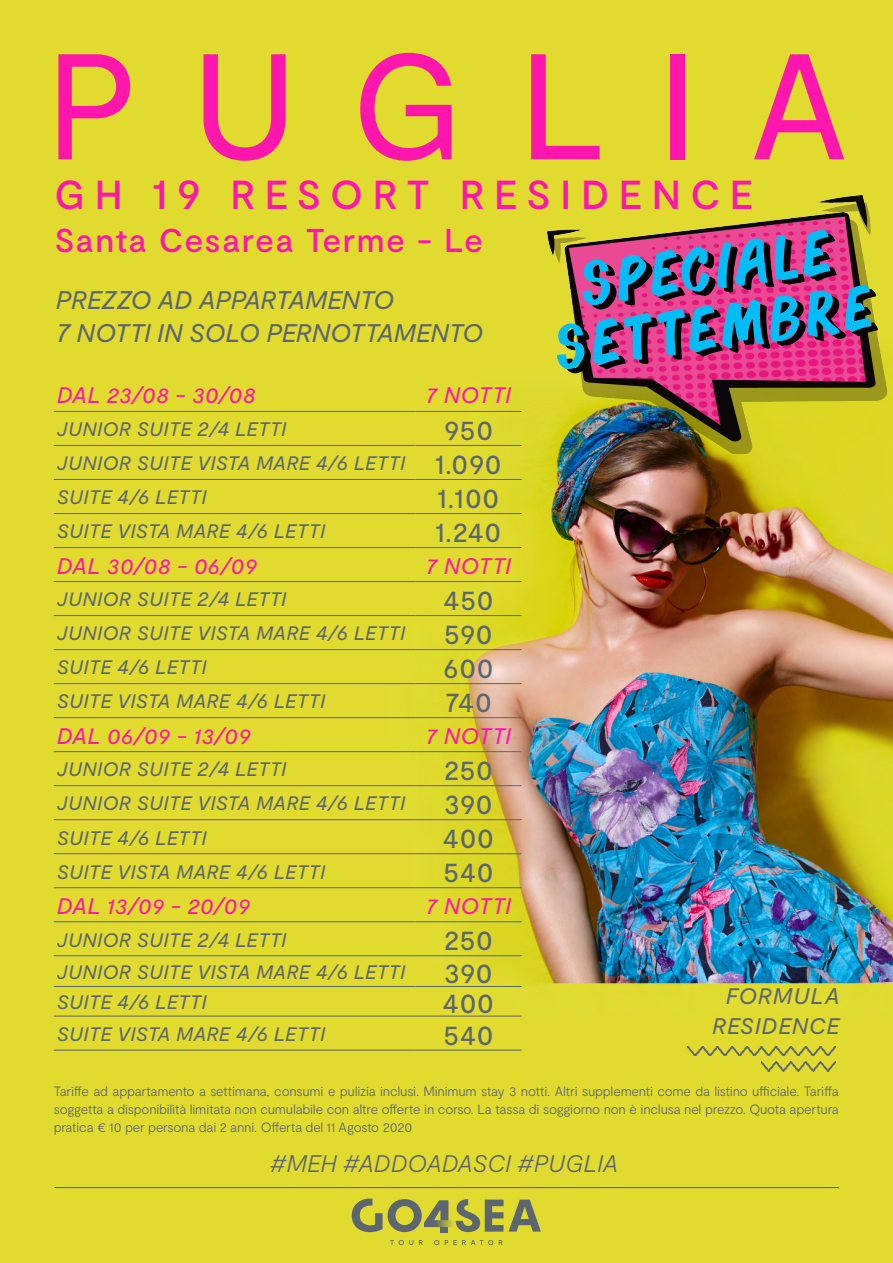
<style>
.page{position:relative;width:893px;height:1263px;background:#fff}
.page>*{position:absolute;margin:0;border:0;box-sizing:border-box;transform-origin:0 0}
.t1{font:150px "Moderat";letter-spacing:.37em;color:#ff17ad}
.t2{font:55.5px/59.8px "Bonoco";color:#00bdf7;text-align:center}
.t3{font:500 40.5px "Moderat";letter-spacing:.25em;color:#ff17ad}
.t4{font:500 33px "Moderat";letter-spacing:.055em;color:#ff17ad}
.t5{font:28.5px "Moderat";letter-spacing:.025em;color:#5c6670}
.t6{font:italic 25.5px "Moderat";color:#5c6670}
.t7{font:italic 300 24px "Moderat";letter-spacing:.005em;color:#5c6670}
.t8{font:italic 22.5px "Moderat";letter-spacing:.03em;color:#ff17ad}
.t9{font:italic 22.5px/30px "Moderat";letter-spacing:.055em;color:#5c6670;text-align:right}
.t10{font:italic 19.5px "Moderat";letter-spacing:.03em;color:#5c6670}
.t11{font:300 13.5px/18px "Moderat";letter-spacing:-.01em;color:#5c6670;text-align:justify}
</style>
<div class="page">
<img style="left:0;top:0;width:893px;height:1263px">
<hr style="left:415px;top:986px;width:107px;height:1px;background:#5c6670">
<hr style="left:415px;top:955px;width:107px;height:1px;background:#5c6670">
<hr style="left:415px;top:411px;width:107px;height:1px;background:#5c6670">
<hr style="left:415px;top:445px;width:107px;height:1px;background:#5c6670">
<hr style="left:415px;top:479px;width:107px;height:1px;background:#5c6670">
<hr style="left:415px;top:513px;width:107px;height:1px;background:#5c6670">
<hr style="left:54px;top:411px;width:361px;height:1px;background:#5c6670">
<hr style="left:415px;top:547px;width:107px;height:1px;background:#5c6670">
<hr style="left:54px;top:581px;width:361px;height:1px;background:#5c6670">
<hr style="left:415px;top:581px;width:107px;height:1px;background:#5c6670">
<hr style="left:54px;top:751px;width:361px;height:1px;background:#5c6670">
<hr style="left:54px;top:921px;width:361px;height:1px;background:#5c6670">
<hr style="left:54px;top:445px;width:361px;height:1px;background:#5c6670">
<hr style="left:54px;top:479px;width:361px;height:1px;background:#5c6670">
<hr style="left:54px;top:615px;width:361px;height:1px;background:#5c6670">
<hr style="left:415px;top:615px;width:107px;height:1px;background:#5c6670">
<hr style="left:54px;top:649px;width:361px;height:1px;background:#5c6670">
<hr style="left:415px;top:649px;width:107px;height:1px;background:#5c6670">
<hr style="left:54px;top:785px;width:361px;height:1px;background:#5c6670">
<hr style="left:54px;top:819px;width:361px;height:1px;background:#5c6670">
<hr style="left:54px;top:955px;width:361px;height:1px;background:#5c6670">
<hr style="left:54px;top:986px;width:361px;height:1px;background:#5c6670">
<hr style="left:54px;top:513px;width:361px;height:1px;background:#5c6670">
<hr style="left:54px;top:547px;width:361px;height:1px;background:#5c6670">
<hr style="left:54px;top:683px;width:361px;height:1px;background:#5c6670">
<hr style="left:415px;top:683px;width:107px;height:1px;background:#5c6670">
<hr style="left:54px;top:717px;width:361px;height:1px;background:#5c6670">
<hr style="left:415px;top:717px;width:107px;height:1px;background:#5c6670">
<hr style="left:54px;top:853px;width:361px;height:1px;background:#5c6670">
<hr style="left:54px;top:887px;width:361px;height:1px;background:#5c6670">
<hr style="left:54px;top:1015px;width:361px;height:1px;background:#5c6670">
<hr style="left:54px;top:1049px;width:361px;height:1px;background:#5c6670">
<hr style="left:415px;top:751px;width:107px;height:1px;background:#5c6670">
<hr style="left:415px;top:785px;width:107px;height:1px;background:#5c6670">
<hr style="left:415px;top:819px;width:107px;height:1px;background:#5c6670">
<hr style="left:415px;top:853px;width:107px;height:1px;background:#5c6670">
<hr style="left:415px;top:1015px;width:107px;height:1px;background:#5c6670">
<hr style="left:415px;top:1049px;width:107px;height:1px;background:#5c6670">
<hr style="left:415px;top:887px;width:107px;height:1px;background:#5c6670">
<hr style="left:415px;top:921px;width:107px;height:1px;background:#5c6670">
<hr style="left:55px;top:1187px;width:784px;height:1px;background:#5c6670">
<svg style="left:509px;top:1199px;width:32px;height:32px"></svg>
<svg style="left:390px;top:1240px;width:23px;height:5px"></svg>
<svg style="left:419px;top:1240px;width:4px;height:5px"></svg>
<svg style="left:434px;top:1240px;width:5px;height:5px"></svg>
<svg style="left:445px;top:1240px;width:48px;height:5px"></svg>
<svg style="left:499px;top:1240px;width:4px;height:5px"></svg>
<svg style="left:352px;top:1198px;width:151px;height:34px;background:#a1a34e"></svg>
<img style="left:687px;top:1047px;width:149px;height:25px">
<img style="left:548px;top:196px;width:345px;height:257px">
<h1 class="t1" style="left:48px;top:14px;width:801px">PUGLIA</h1>
<h3 class="t3" style="left:55px;top:170px;width:700px">gh 19 resort residence</h3>
<h3 class="t4" style="left:55px;top:220px;width:429px">Santa Cesarea Terme - Le</h3>
<h2 class="t2" style="left:543px;top:257px;width:320px;rotate:-8deg">speciale settembre</h2>
<h3 class="t6" style="left:56px;top:284px;width:160px">PREZZO AD APPA</h3>
<h3 class="t6" style="left:261px;top:284px;width:99px">RTA MENTO</h3>
<h3 class="t6" style="left:56px;top:317px;width:37px">7 NOTTI</h3>
<h3 class="t6" style="left:158px;top:317px;width:51px">IN SOLO</h3>
<h3 class="t6" style="left:267px;top:317px;width:63px">PERNOTTA</h3>
<h3 class="t6" style="left:394px;top:317px;width:55px">MENTO</h3>
<p class="t8" style="left:57px;top:382px;width:200px">DAL 23/08 - 30/08</p>
<p class="t8" style="left:426px;top:382px;width:87px">7 NOTTI</p>
<p class="t10" style="left:57px;top:417px;width:39px">JUNIO</p>
<p class="t10" style="left:119px;top:417px;width:149px">R SUITE 2/4 LETTI</p>
<h3 class="t5" style="left:444px;top:412px;width:51px">950</h3>
<p class="t10" style="left:57px;top:451px;width:39px">JUNIO</p>
<p class="t10" style="left:119px;top:451px;width:102px">R SUITE VISTA</p>
<p class="t10" style="left:256px;top:451px;width:131px">MARE 4/6 LETTI</p>
<h3 class="t5" style="left:435px;top:446px;width:68px">1.090</h3>
<p class="t10" style="left:57px;top:485px;width:132px">SUITE 4/6 LETTI</p>
<h3 class="t5" style="left:438px;top:480px;width:63px">1.100</h3>
<p class="t10" style="left:57px;top:519px;width:85px">SUITE VISTA</p>
<p class="t10" style="left:177px;top:519px;width:131px">MARE 4/6 LETTI</p>
<h3 class="t5" style="left:435px;top:514px;width:67px">1.240</h3>
<p class="t8" style="left:57px;top:552px;width:201px">DAL 30/08 - 06/09</p>
<p class="t8" style="left:426px;top:552px;width:87px">7 NOTTI</p>
<p class="t10" style="left:57px;top:587px;width:39px">JUNIO</p>
<p class="t10" style="left:119px;top:587px;width:149px">R SUITE 2/4 LETTI</p>
<h3 class="t5" style="left:443px;top:582px;width:51px">450</h3>
<p class="t10" style="left:57px;top:621px;width:39px">JUNIO</p>
<p class="t10" style="left:119px;top:621px;width:102px">R SUITE VISTA</p>
<p class="t10" style="left:256px;top:621px;width:131px">MARE 4/6 LETTI</p>
<h3 class="t5" style="left:444px;top:616px;width:50px">590</h3>
<p class="t10" style="left:57px;top:655px;width:132px">SUITE 4/6 LETTI</p>
<h3 class="t5" style="left:443px;top:650px;width:52px">600</h3>
<p class="t10" style="left:57px;top:689px;width:85px">SUITE VISTA</p>
<p class="t10" style="left:177px;top:689px;width:131px">MARE 4/6 LETTI</p>
<h3 class="t5" style="left:445px;top:684px;width:48px">740</h3>
<p class="t8" style="left:57px;top:722px;width:195px">DAL 06/09 - 13/09</p>
<p class="t8" style="left:426px;top:722px;width:87px">7 NOTTI</p>
<p class="t10" style="left:57px;top:758px;width:39px">JUNIO</p>
<p class="t10" style="left:119px;top:758px;width:149px">R SUITE 2/4 LETTI</p>
<h3 class="t5" style="left:444px;top:752px;width:50px">250</h3>
<p class="t10" style="left:57px;top:792px;width:39px">JUNIO</p>
<p class="t10" style="left:119px;top:792px;width:102px">R SUITE VISTA</p>
<p class="t10" style="left:256px;top:792px;width:131px">MARE 4/6 LETTI</p>
<h3 class="t5" style="left:444px;top:786px;width:50px">390</h3>
<p class="t10" style="left:57px;top:826px;width:132px">SUITE 4/6 LETTI</p>
<h3 class="t5" style="left:443px;top:820px;width:52px">400</h3>
<p class="t10" style="left:57px;top:860px;width:85px">SUITE VISTA</p>
<p class="t10" style="left:177px;top:860px;width:131px">MARE 4/6 LETTI</p>
<h3 class="t5" style="left:443px;top:854px;width:52px">540</h3>
<p class="t8" style="left:57px;top:892px;width:194px">DAL 13/09 - 20/09</p>
<p class="t8" style="left:426px;top:892px;width:87px">7 NOTTI</p>
<p class="t10" style="left:57px;top:928px;width:39px">JUNIO</p>
<p class="t10" style="left:119px;top:928px;width:149px">R SUITE 2/4 LETTI</p>
<h3 class="t5" style="left:444px;top:922px;width:50px">250</h3>
<p class="t10" style="left:57px;top:960px;width:39px">JUNIO</p>
<p class="t10" style="left:119px;top:960px;width:102px">R SUITE VISTA</p>
<p class="t10" style="left:256px;top:960px;width:131px">MARE 4/6 LETTI</p>
<h3 class="t5" style="left:444px;top:955px;width:50px">390</h3>
<p class="t10" style="left:57px;top:990px;width:132px">SUITE 4/6 LETTI</p>
<h3 class="t5" style="left:443px;top:985px;width:52px">400</h3>
<p class="t10" style="left:57px;top:1022px;width:85px">SUITE VISTA</p>
<p class="t10" style="left:177px;top:1022px;width:131px">MARE 4/6 LETTI</p>
<h3 class="t5" style="left:443px;top:1017px;width:52px">540</h3>
<p class="t9" style="left:726px;top:981px;width:51px">FORMU</p>
<p class="t9" style="left:712px;top:981px;width:129px">LA<br>RESIDENCE</p>
<p class="t11" style="left:54px;top:1083px;width:786px">Tariffe ad appartamento a settimana, consumi e pulizia inclusi. Minimum stay 3 notti. Altri supplementi come da listino ufficiale. Tariffa soggetta a disponibilità limitata non cumulabile con altre offerte in corso. La tassa di soggiorno non è inclusa nel prezzo. Quota apertura pratica € 10 per persona dai 2 anni. Offerta del 11 Agosto 2020</p>
<p class="t7" style="left:270px;top:1149px;width:350px">#MEH #ADDOADASCI #PUGLIA</p>
</div>
